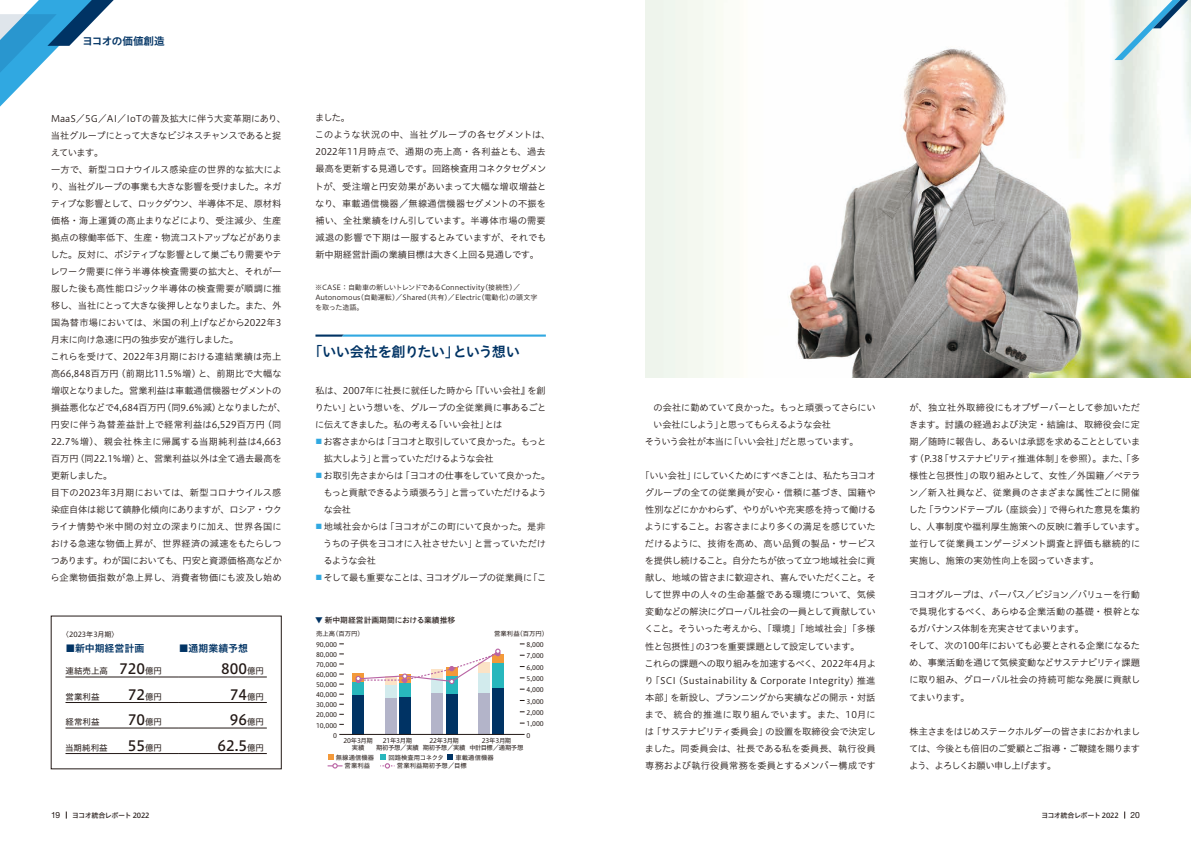
<style>
.page{position:relative;width:1191px;height:842px;background:#fff}
.page>*{position:absolute;margin:0;border:0;box-sizing:border-box;transform-origin:0 0}
.t1{font:14.2px/25.5px "Hiragino UD Sans Std W5";color:#231916;text-align:right}
.t2{font:14.2px "Hiragino UD Sans Std W6";letter-spacing:-.045em;color:#003364}
.t3{font:10.6px "Hiragino UD Sans Std W6";letter-spacing:-.015em;color:#003364}
.t4{font:9.9px "Hiragino UD Sans Std W6";color:#003364}
.t5{font:9.2px/17px "Hiragino UD Sans Std W3";letter-spacing:-.015em;color:#231916}
.t6{font:9.2px/17px "Hiragino UD Sans Std W3";letter-spacing:-.055em;color:#231916}
.t7{font:9.2px "Hiragino UD Sans Std W3";letter-spacing:-.05em;color:#231916}
.t8{font:9.2px/17px "Hiragino UD Sans Std W3";letter-spacing:-.065em;color:#231916}
.t9{font:9.2px "Hiragino UD Sans Std W3";letter-spacing:-.04em;color:#231916}
.t10{font:9.2px "Hiragino UD Sans Std W3";letter-spacing:-.085em;color:#231916}
.t11{font:8.5px "Hiragino UD Sans Std W4";color:#231916}
.t12{font:8.5px "Helvetica Neue LT Std";color:#231916}
.t13{font:7.8px "Hiragino UD Sans Std W5";color:#231916}
.t14{font:7.1px/9.9px "Hiragino UD Sans Std W3";color:#231916}
.t15{font:7.1px "Hiragino UD Sans Std W5";letter-spacing:-.065em;color:#231916}
.t16{font:7.1px "Hiragino UD Sans Std W4";color:#231916}
.t17{font:6.4px "Hiragino UD Sans Std W4";color:#231916}
.t18{font:6.4px/7.1px "Hiragino UD Sans Std W4";letter-spacing:-.055em;color:#231916;text-align:center}
.t19{font:6.4px/7.1px "Hiragino UD Sans Std W4";letter-spacing:-.05em;color:#231916;text-align:center}
.t20{font:6.4px/7.1px "Hiragino UD Sans Std W4";letter-spacing:-.045em;color:#231916;text-align:center}
.t21{font:6.4px "Hiragino UD Sans Std W4";letter-spacing:-.035em;color:#231916}
.t22{font:6.4px/7.1px "Hiragino UD Sans Std W4";letter-spacing:-.025em;color:#231916;text-align:center}
.s1{font-size:6.9px;color:#30a8e1}
.s2{font-family:"Hiragino UD Sans Std W5";font-size:14.2px}
.s3{font-family:"Hiragino UD Sans Std W4";font-size:8.5px}
.s4{color:#003364}
</style>
<div class="page">
<img style="left:645px;top:0;width:546px;height:378px">
<svg style="left:315px;top:334px;width:231px;height:3px"></svg>
<div style="left:352px;top:673px;width:12px;height:9px;background:#f3993a"></div>
<div style="left:385px;top:676px;width:11px;height:9px;background:#fce3c6"></div>
<div style="left:492px;top:654px;width:12px;height:10px;background:#f3993a"></div>
<div style="left:352px;top:682px;width:12px;height:13px;background:#28b7bd"></div>
<div style="left:385px;top:685px;width:11px;height:13px;background:#d2ebed"></div>
<div style="left:399px;top:683px;width:11px;height:14px;background:#28b7bd"></div>
<div style="left:431px;top:678px;width:12px;height:15px;background:#d2ebed"></div>
<div style="left:446px;top:676px;width:11px;height:18px;background:#28b7bd"></div>
<div style="left:478px;top:673px;width:12px;height:20px;background:#d2ebed"></div>
<div style="left:492px;top:664px;width:12px;height:24px;background:#28b7bd"></div>
<div style="left:352px;top:695px;width:12px;height:39px;background:#003364"></div>
<div style="left:385px;top:698px;width:11px;height:36px;background:#b3b4c9"></div>
<div style="left:399px;top:697px;width:11px;height:37px;background:#003364"></div>
<div style="left:431px;top:693px;width:12px;height:41px;background:#b3b4c9"></div>
<div style="left:446px;top:694px;width:11px;height:40px;background:#003364"></div>
<div style="left:478px;top:693px;width:12px;height:41px;background:#b3b4c9"></div>
<div style="left:492px;top:688px;width:12px;height:46px;background:#003364"></div>
<svg style="left:447px;top:754px;width:6px;height:6px"></svg>
<svg style="left:328px;top:754px;width:14px;height:14px"></svg>
<svg style="left:380px;top:754px;width:15px;height:14px"></svg>
<hr style="left:339px;top:734px;width:185px;height:1px;background:#231916">
<svg style="left:355px;top:649px;width:145px;height:35px"></svg>
<hr style="left:65px;top:677px;width:114px;height:1px;background:#231916">
<hr style="left:65px;top:702px;width:114px;height:1px;background:#231916">
<hr style="left:65px;top:728px;width:114px;height:1px;background:#231916">
<hr style="left:65px;top:753px;width:114px;height:1px;background:#231916">
<hr style="left:179px;top:677px;width:88px;height:1px;background:#231916">
<hr style="left:179px;top:702px;width:88px;height:1px;background:#231916">
<hr style="left:179px;top:728px;width:88px;height:1px;background:#231916">
<hr style="left:179px;top:753px;width:88px;height:1px;background:#231916">
<svg style="left:0;top:0;width:114px;height:107px"></svg>
<svg style="left:1114px;top:0;width:77px;height:60px"></svg>
<p class="t3" style="left:82px;top:33px;width:84px">ヨコオの価値創造</p>
<p class="t5" style="left:50px;top:109px;width:237px">MaaS／5G／AI／IoTの普及拡大に伴う大変革期にあり、当社グループにとって大きなビジネスチャンスであると捉えています。<br>一方で、新型コロナウイルス感染症の世界的な拡大により、当社グループの事業も大きな影響を受けました。ネガティブな影響として、ロックダウン、半導体不足、原材料価格・海上運賃の高止まりなどにより、受注減少、生産拠点の稼働率低下、生産・物流コストアップなどがありました。反対に、ポジティブな影響として巣ごもり需要やテレワーク需要に伴う半導体検査需要の拡大と、それが一服した後も高性能ロジック半導体の検査需要が順調に推移し、当社にとって大きな後押しとなりました。また、外国為替市場においては、米国の利上げなどから2022年3月末に向け急速に円の独歩安が進行しました。<br>これらを受けて、2022年3月期における連結業績は売上高66,848百万円（前期比11.5％増）と、前期比で大幅な増収となりました。営業利益は車載通信機器セグメントの損益悪化などで4,684百万円（同9.6％減）となりましたが、円安に伴う為替差益計上で経常利益は6,529百万円（同<br>22.7％増）、親会社株主に帰属する当期純利益は4,663百万円（同22.1％増）と、営業利益以外は全て過去最高を更新しました。<br>目下の2023年3月期においては、新型コロナウイルス感染症自体は総じて鎮静化傾向にありますが、ロシア・ウクライナ情勢や米中間の対立の深まりに加え、世界各国における急速な物価上昇が、世界経済の減速をもたらしつつあります。わが国においても、円安と資源価格高などから企業物価指数が急上昇し、消費者物価にも波及し始め</p>
<p class="t5" style="left:314px;top:109px;width:237px">ました。<br>このような状況の中、当社グループの各セグメントは、<br>2022年11月時点で、通期の売上高・各利益とも、過去最高を更新する見通しです。回路検査用コネクタセグメントが、受注増と円安効果があいまって大幅な増収増益となり、車載通信機器／無線通信機器セグメントの不振を補い、全社業績をけん引しています。半導体市場の需要減退の影響で下期は一服するとみていますが、それでも新中期経営計画の業績目標は大きく上回る見通しです。</p>
<p class="t14" style="left:315px;top:282px;width:224px">※CASE：自動車の新しいトレンドであるConnectivity(接続性)／<br>Autonomous(自動運転)／Shared(共有)／Electric(電動化)の頭文字を取った造語。</p>
<h1 class="t2" style="left:308px;top:341px;width:213px">「いい会社を創りたい」という想い</h1>
<p class="t5" style="left:315px;top:381px;width:233px;text-align:justify">私は、2007年に社長に就任した時から「『いい会社』を創りたい」という想いを、グループの全従業員に事あるごとに伝えてきました。私の考える「いい会社」とは</p>
<p class="t8" style="left:324px;top:432px;width:224px;text-indent:-9px"><span class="s1">■</span> お客さまからは「ヨコオと取引していて良かった。もっと拡大しよう」と言っていただけるような会社</p>
<p class="t6" style="left:323px;top:466px;width:228px;text-indent:-8px"><span class="s1">■</span> お取引先さまからは「ヨコオの仕事をしていて良かった。もっと貢献できるよう頑張ろう」と言っていただけるような会社</p>
<p class="t5" style="left:323px;top:517px;width:224px;text-align:justify;text-indent:-8px"><span class="s1">■</span> 地域社会からは「ヨコオがこの町にいて良かった。是非うちの子供をヨコオに入社させたい」と言っていただけるような会社</p>
<p class="t7" style="left:315px;top:570px;width:232px"><span class="s1">■</span> そして最も重要なことは、ヨコオグループの従業員に「こ</p>
<p class="t16" style="left:62px;top:628px;width:58px">〈2023年3月期〉</p>
<p class="t4" style="left:65px;top:640px;width:80px">■新中期経営計画</p>
<p class="t4" style="left:179px;top:640px;width:71px">■通期業績予想</p>
<p class="t11" style="left:65px;top:664px;width:98px">連結売上高 <span class="s2">720</span>億円</p>
<p class="t11" style="left:65px;top:690px;width:36px">営業利益</p>
<h1 class="t1" style="left:128px;top:681px;width:36px">72<span class="s3">億円</span></h1>
<p class="t11" style="left:65px;top:715px;width:36px">経常利益</p>
<h1 class="t1" style="left:128px;top:706px;width:36px">70<span class="s3">億円</span></h1>
<p class="t11" style="left:65px;top:741px;width:44px">当期純利益</p>
<h1 class="t1" style="left:128px;top:732px;width:36px">55<span class="s3">億円</span></h1>
<h1 class="t1" style="left:217px;top:655px;width:48px">800<span class="s3">億円<br></span>74<span class="s3">億円<br></span>96<span class="s3">億円<br></span>62.5<span class="s3">億円</span></h1>
<p class="t13" style="left:315px;top:614px;width:141px"><span class="s4">▼</span> 新中期経営計画期間における業績推移</p>
<p class="t17" style="left:316px;top:629px;width:49px">売上高（百万円）</p>
<p class="t17" style="left:494px;top:629px;width:56px">営業利益（百万円）</p>
<p class="t17" style="left:316px;top:640px;width:23px">90,000</p>
<p class="t17" style="left:526px;top:640px;width:19px">8,000</p>
<p class="t17" style="left:316px;top:650px;width:23px">80,000</p>
<p class="t17" style="left:526px;top:651px;width:19px">7,000</p>
<p class="t17" style="left:316px;top:660px;width:23px">70,000</p>
<p class="t17" style="left:316px;top:670px;width:23px">60,000</p>
<p class="t17" style="left:316px;top:680px;width:23px">50,000</p>
<p class="t17" style="left:316px;top:690px;width:23px">40,000</p>
<p class="t17" style="left:316px;top:700px;width:23px">30,000</p>
<p class="t17" style="left:316px;top:710px;width:23px">20,000</p>
<p class="t17" style="left:526px;top:662px;width:19px">6,000</p>
<p class="t17" style="left:526px;top:674px;width:19px">5,000</p>
<p class="t17" style="left:526px;top:685px;width:19px">4,000</p>
<p class="t17" style="left:526px;top:696px;width:19px">3,000</p>
<p class="t17" style="left:526px;top:708px;width:19px">2,000</p>
<p class="t17" style="left:316px;top:720px;width:23px">10,000</p>
<p class="t17" style="left:526px;top:719px;width:19px">1,000</p>
<p class="t17" style="left:333px;top:730px;width:5px">0</p>
<p class="t17" style="left:526px;top:730px;width:5px">0</p>
<p class="t22" style="left:343px;top:736px;width:31px">20年3月期実績</p>
<p class="t19" style="left:376px;top:736px;width:44px">21年3月期<br>期初予想／実績</p>
<p class="t20" style="left:423px;top:736px;width:44px">22年3月期<br>期初予想／実績</p>
<p class="t18" style="left:469px;top:736px;width:55px">23年3月期<br>中計目標／通期予想</p>
<p class="t17" style="left:336px;top:752px;width:40px">無線通信機器</p>
<p class="t21" style="left:388px;top:752px;width:57px">回路検査用コネクタ</p>
<p class="t17" style="left:455px;top:752px;width:40px">車載通信機器</p>
<p class="t17" style="left:344px;top:761px;width:27px">営業利益</p>
<p class="t17" style="left:397px;top:761px;width:71px">営業利益期初予想／目標</p>
<p class="t9" style="left:653px;top:401px;width:224px">の会社に勤めていて良かった。もっと頑張ってさらにい</p>
<p class="t10" style="left:653px;top:418px;width:179px">い会社にしよう」と思ってもらえるような会社</p>
<p class="t7" style="left:645px;top:435px;width:215px">そういう会社が本当に「いい会社」だと思っています。</p>
<p class="t5" style="left:644px;top:467px;width:233px;text-indent:-4px">「いい会社」にしていくためにすべきことは、私たちヨコオグループの全ての従業員が安心・信頼に基づき、国籍や性別などにかかわらず、やりがいや充実感を持って働けるようにすること。お客さまにより多くの満足を感じていただけるように、技術を高め、高い品質の製品・サービスを提供し続けること。自分たちが依って立つ地域社会に貢献し、地域の皆さまに歓迎され、喜んでいただくこと。そして世界中の人々の生命基盤である環境について、気候変動などの解決にグローバル社会の一員として貢献していくこと。そういった考えから、「環境」「地域社会」「多様性と包摂性」の3つを重要課題として設定しています。<br>これらの課題への取り組みを加速するべく、2022年4月より「SCI（Sustainability &amp; Corporate Integrity）推進本部」を新設し、プランニングから実績などの開示・対話まで、統合的推進に取り組んでいます。また、10月には「サステナビリティ委員会」の設置を取締役会で決定しました。同委員会は、社長である私を委員長、執行役員専務および執行役員常務を委員とするメンバー構成です</p>
<p class="t5" style="left:909px;top:399px;width:237px">が、独立社外取締役にもオブザーバーとして参加いただきます。討議の経過および決定・結論は、取締役会に定期／随時に報告し、あるいは承認を求めることとしています（P.38「サステナビリティ推進体制」を参照）。また、「多様性と包摂性」の取り組みとして、女性／外国籍／ベテラン／新入社員など、従業員のさまざまな属性ごとに開催した「ラウンドテーブル（座談会）」で得られた意見を集約し、人事制度や福利厚生施策への反映に着手しています。並行して従業員エンゲージメント調査と評価も継続的に実施し、施策の実効性向上を図っていきます。</p>
<p class="t5" style="left:909px;top:586px;width:233px">ヨコオグループは、パーパス／ビジョン／バリューを行動で具現化するべく、あらゆる企業活動の基礎・根幹となるガバナンス体制を充実させてまいります。<br>そして、次の100年においても必要とされる企業になるため、事業活動を通じて気候変動などサステナビリティ課題に取り組み、グローバル社会の持続可能な発展に貢献してまいります。</p>
<p class="t5" style="left:909px;top:722px;width:233px;text-align:justify">株主さまをはじめステークホルダーの皆さまにおかれましては、今後とも倍旧のご愛顧とご指導・ご鞭撻を賜りますよう、よろしくお願い申し上げます。</p>
<p class="t12" style="left:51px;top:810px;width:11px">19</p>
<p class="t15" style="left:72px;top:810px;width:79px">ヨコオ統合レポート 2022</p>
<p class="t15" style="left:1041px;top:810px;width:79px">ヨコオ統合レポート 2022</p>
<p class="t12" style="left:1130px;top:810px;width:11px">20</p>
</div>
